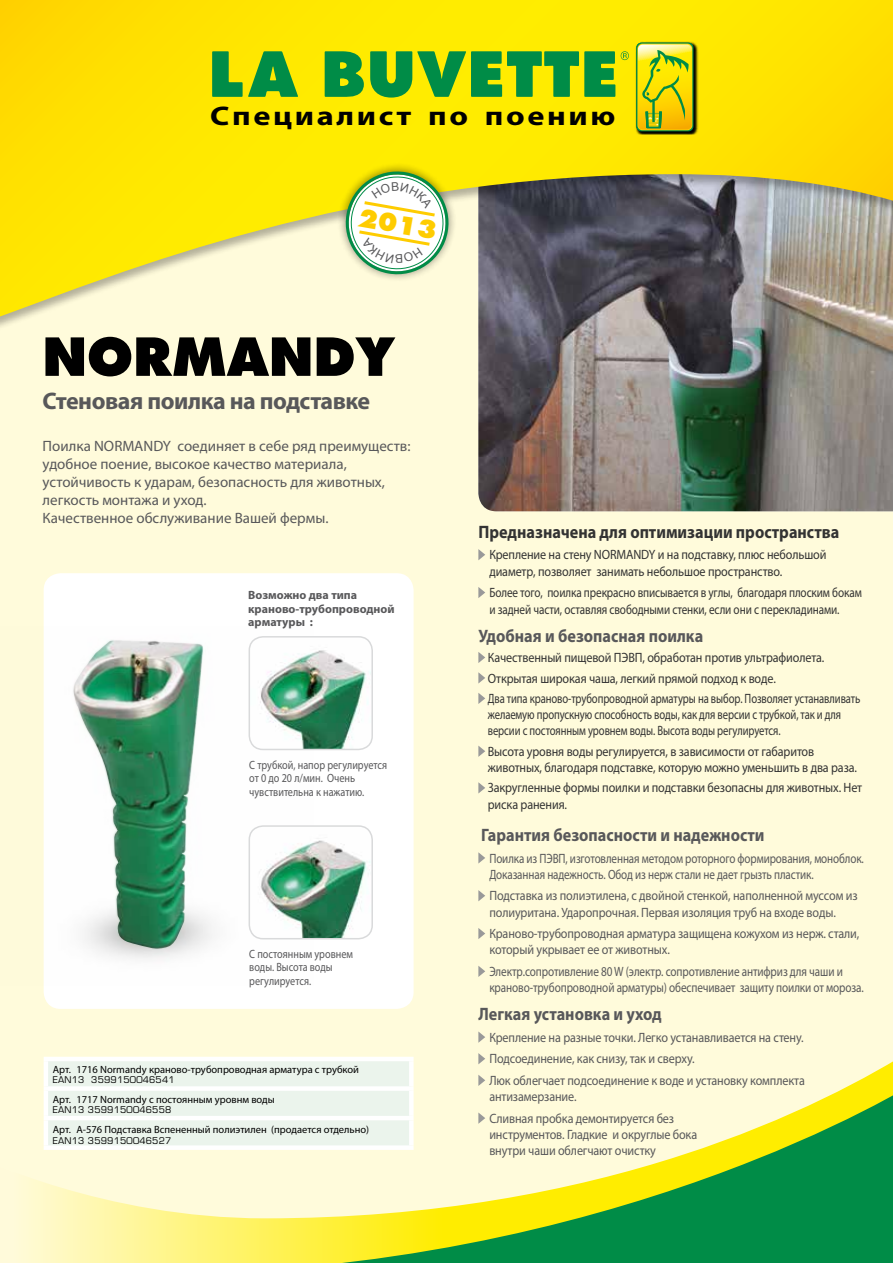
<style>
.page{position:relative;width:893px;height:1263px;background:#fffbdb}
.page>*{position:absolute;margin:0;border:0;box-sizing:border-box;transform-origin:0 0}
.t1{font:800 51px "Futura Std";color:#000}
.t2{font:700 27px "Myriad Pro";letter-spacing:.08em;color:#000;scale:1.2 1}
.t3{font:700 24px "Myriad Pro";letter-spacing:-.02em;color:#58585a}
.t4{font:800 24px "Futura Std";color:#fecc00}
.t5{font:700 18px "Myriad Pro";color:#58585a;scale:.9 1}
.t6{font:700 18px "Myriad Pro";color:#333;scale:.9 1}
.t7{font:15px/18px "Myriad Pro";color:#58585a}
.t8{font:13.5px/16.2px "Myriad Pro";letter-spacing:-.01em;color:#333;scale:.9 1}
.t9{font:13.5px/16.2px "Myriad Pro";letter-spacing:-.01em;color:#58585a;scale:.9 1}
.t10{font:13.5px/16.2px "Myriad Pro";letter-spacing:-.01em;color:#58585a;scale:.83 1}
.t11{font:13.5px/16.5px "Myriad Pro";letter-spacing:-.01em;color:#333;scale:.83 1}
.t12{font:13.5px/16.2px "Myriad Pro";letter-spacing:-.01em;color:#58585a;scale:.82 1}
.t13{font:13.5px/16.2px "Myriad Pro";letter-spacing:-.01em;color:#333;scale:.79 1}
.t14{font:12px/13.5px "Myriad Pro";color:#58585a;scale:.85 1}
.t15{font:700 12px/13.5px "Myriad Pro";color:#58585a}
.t16{font:10.5px "Myriad Pro";color:#000}
.t17{font:9px "Eurostile LT Std";letter-spacing:.025em;color:#000}
</style>
<div class="page">
<img style="left:478px;top:338px;width:415px;height:173px">
<div style="left:0;top:0;width:893px;height:338px;background:#000;opacity:.3"></div>
<svg style="left:0;top:0;width:893px;height:316px"></svg>
<svg style="left:31px;top:1082px;width:862px;height:181px"></svg>
<div style="left:48px;top:1061px;width:361px;height:84px;background:#ebf4ec"></div>
<hr style="left:44px;top:1057px;width:370px;height:4px;background:#fff">
<hr style="left:44px;top:1061px;width:4px;height:25px;background:#fff">
<div style="left:409px;top:1061px;width:5px;height:25px;background:#fff"></div>
<div style="left:44px;top:1086px;width:370px;height:5px;background:#fff"></div>
<hr style="left:44px;top:1091px;width:4px;height:25px;background:#fff">
<div style="left:409px;top:1091px;width:5px;height:25px;background:#fff"></div>
<hr style="left:44px;top:1116px;width:370px;height:4px;background:#fff">
<hr style="left:44px;top:1120px;width:4px;height:25px;background:#fff">
<div style="left:409px;top:1120px;width:5px;height:25px;background:#fff"></div>
<div style="left:44px;top:1145px;width:370px;height:5px;background:#fff"></div>
<img style="left:634px;top:40px;width:65px;height:95px">
<svg style="left:636px;top:43px;width:57px;height:88px"></svg>
<svg style="left:637px;top:44px;width:55px;height:86px"></svg>
<svg style="left:638px;top:45px;width:54px;height:85px"></svg>
<svg style="left:621px;top:51px;width:8px;height:9px"></svg>
<svg style="left:212px;top:107px;width:24px;height:18px"></svg>
<div style="left:247px;top:105px;width:78px;height:26px;background:#ffeb00"></div>
<div style="left:328px;top:105px;width:5px;height:20px;background:#ffeb00"></div>
<svg style="left:336px;top:106px;width:42px;height:19px"></svg>
<svg style="left:389px;top:105px;width:29px;height:20px"></svg>
<hr style="left:430px;top:105px;width:4px;height:20px;background:#ffed00">
<div style="left:437px;top:105px;width:178px;height:20px;background:#ffec00"></div>
<svg style="left:212px;top:51px;width:403px;height:47px"></svg>
<div style="left:44px;top:573px;width:370px;height:436px;background:#fff;border-radius:17px"></div>
<img style="left:43px;top:626px;width:270px;height:359px">
<img style="left:249px;top:637px;width:123px;height:112px">
<div style="left:249px;top:636px;width:124px;height:114px;border:2px solid #d9dadb;border-radius:14px"></div>
<img style="left:249px;top:826px;width:123px;height:113px">
<div style="left:249px;top:825px;width:124px;height:114px;border:2px solid #d9dadb;border-radius:14px"></div>
<img style="left:73px;top:640px;width:130px;height:309px">
<svg style="left:478px;top:549px;width:7px;height:11px"></svg>
<svg style="left:478px;top:587px;width:7px;height:11px"></svg>
<svg style="left:478px;top:652px;width:7px;height:11px"></svg>
<svg style="left:478px;top:672px;width:7px;height:11px"></svg>
<svg style="left:478px;top:693px;width:7px;height:11px"></svg>
<svg style="left:478px;top:745px;width:7px;height:12px"></svg>
<svg style="left:478px;top:782px;width:7px;height:11px"></svg>
<svg style="left:478px;top:852px;width:7px;height:11px"></svg>
<svg style="left:478px;top:890px;width:7px;height:11px"></svg>
<svg style="left:478px;top:928px;width:7px;height:11px"></svg>
<svg style="left:478px;top:966px;width:7px;height:11px"></svg>
<svg style="left:478px;top:1031px;width:7px;height:12px"></svg>
<svg style="left:478px;top:1053px;width:7px;height:11px"></svg>
<svg style="left:478px;top:1075px;width:7px;height:11px"></svg>
<svg style="left:478px;top:1112px;width:7px;height:12px"></svg>
<svg style="left:327px;top:152px;width:140px;height:141px"></svg>
<h2 class="t2" style="left:210px;top:98px;width:339px">Специалист по поению</h2>
<h3 class="t4" style="left:361px;top:202px;width:81px;rotate:10deg">2013</h3>
<h1 class="t1" style="left:43px;top:324px;width:354px">NORMANDY</h1>
<h3 class="t3" style="left:43px;top:385px;width:329px">Стеновая поилка на подставке</h3>
<p class="t7" style="left:43px;top:437px;width:369px">Поилка NORMANDY соединяет в себе ряд преимуществ: удобное поение, высокое качество материала, устойчивость к ударам, безопасность для животных, легкость монтажа и уход.<br>Качественное обслуживание Вашей фермы.</p>
<p class="t15" style="left:248px;top:588px;width:148px">Возможно два типа краново-трубопроводной арматуры :</p>
<p class="t14" style="left:249px;top:758px;width:164px">С трубкой, напор регулируется от 0 до 20 л/мин. Очень чувствительна к нажатию.</p>
<p class="t14" style="left:249px;top:947px;width:123px">С постоянным уровнем воды. Высота воды регулируется.</p>
<p class="t16" style="left:53px;top:1063px;width:308px">Арт. 1716 Normandy краново-трубопроводная арматура с трубкой</p>
<p class="t17" style="left:53px;top:1074px;width:123px">EAN13 3599150046541</p>
<p class="t16" style="left:53px;top:1093px;width:224px">Арт. 1717 Normandy c постоянным уровнм воды</p>
<p class="t17" style="left:53px;top:1104px;width:120px">EAN13 3599150046558</p>
<p class="t16" style="left:53px;top:1123px;width:318px">Арт. A-576 Подставка Вспененный полиэтилен (продается отдельно)</p>
<p class="t17" style="left:53px;top:1135px;width:120px">EAN13 3599150046527</p>
<h3 class="t6" style="left:478px;top:520px;width:403px">Предназначена для оптимизации пространства</h3>
<p class="t8" style="left:489px;top:546px;width:376px">Крепление на стену NORMANDY и на подставку, плюс небольшой диаметр, позволяет занимать небольшое пространство.</p>
<p class="t11" style="left:489px;top:584px;width:450px">Более того, поилка прекрасно вписывается в углы, благодаря плоским бокам и задней части, оставляя свободными стенки, если они с перекладинами.</p>
<h3 class="t5" style="left:478px;top:624px;width:251px">Удобная и безопасная поилка</h3>
<p class="t8" style="left:488px;top:647px;width:415px;line-height:20.4px">Качественный пищевой ПЭВП, обработан против ультрафиолета.<br>Открытая широкая чаша, легкий прямой подход к воде.<br>Два типа краново-трубопроводной арматуры на выбор. Позволяет устанавливать</p>
<p class="t13" style="left:488px;top:706px;width:449px">желаемую пропускную способность воды, как для версии с трубкой, так и для версии с постоянным уровнем воды. Высота воды регулируется.</p>
<p class="t8" style="left:488px;top:743px;width:412px">Высота уровня воды регулируется, в зависимости от габаритов животных, благодаря подставке, которую можно уменьшить в два раза.</p>
<p class="t8" style="left:488px;top:780px;width:417px">Закругленные формы поилки и подставки безопасны для животных. Нет риска ранения.</p>
<h3 class="t5" style="left:481px;top:823px;width:316px">Гарантия безопасности и надежности</h3>
<p class="t12" style="left:489px;top:850px;width:458px">Поилка из ПЭВП, изготовленная методом роторного формирования, моноблок.<br>Доказанная надежность. Обод из нерж стали не дает грызть пластик.</p>
<p class="t9" style="left:489px;top:887px;width:411px">Подставка из полиэтилена, с двойной стенкой, наполненной муссом из полиуритана. Ударопрочная. Первая изоляция труб на входе воды.</p>
<p class="t9" style="left:489px;top:925px;width:413px">Краново-трубопроводная арматура защищена кожухом из нерж. стали, который укрывает ее от животных.</p>
<p class="t10" style="left:489px;top:963px;width:453px">Электр.сопротивление 80 W (электр. сопротивление антифриз для чаши и краново-трубопроводной арматуры) обеспечивает защиту поилки от мороза.</p>
<h3 class="t5" style="left:478px;top:1002px;width:205px">Легкая установка и уход</h3>
<p class="t9" style="left:489px;top:1026px;width:352px;line-height:21.6px">Крепление на разные точки. Легко устанавливается на стену.<br>Подсоединение, как снизу, так и сверху.<br>Люк облегчает подсоединение к воде и установку комплекта</p>
<p class="t9" style="left:489px;top:1085px;width:207px;line-height:21.6px">антизамерзание.<br>Сливная пробка демонтируется без</p>
<p class="t9" style="left:489px;top:1126px;width:233px">инструментов. Гладкие и округлые бока внутри чаши облегчают очистку</p>
</div>
